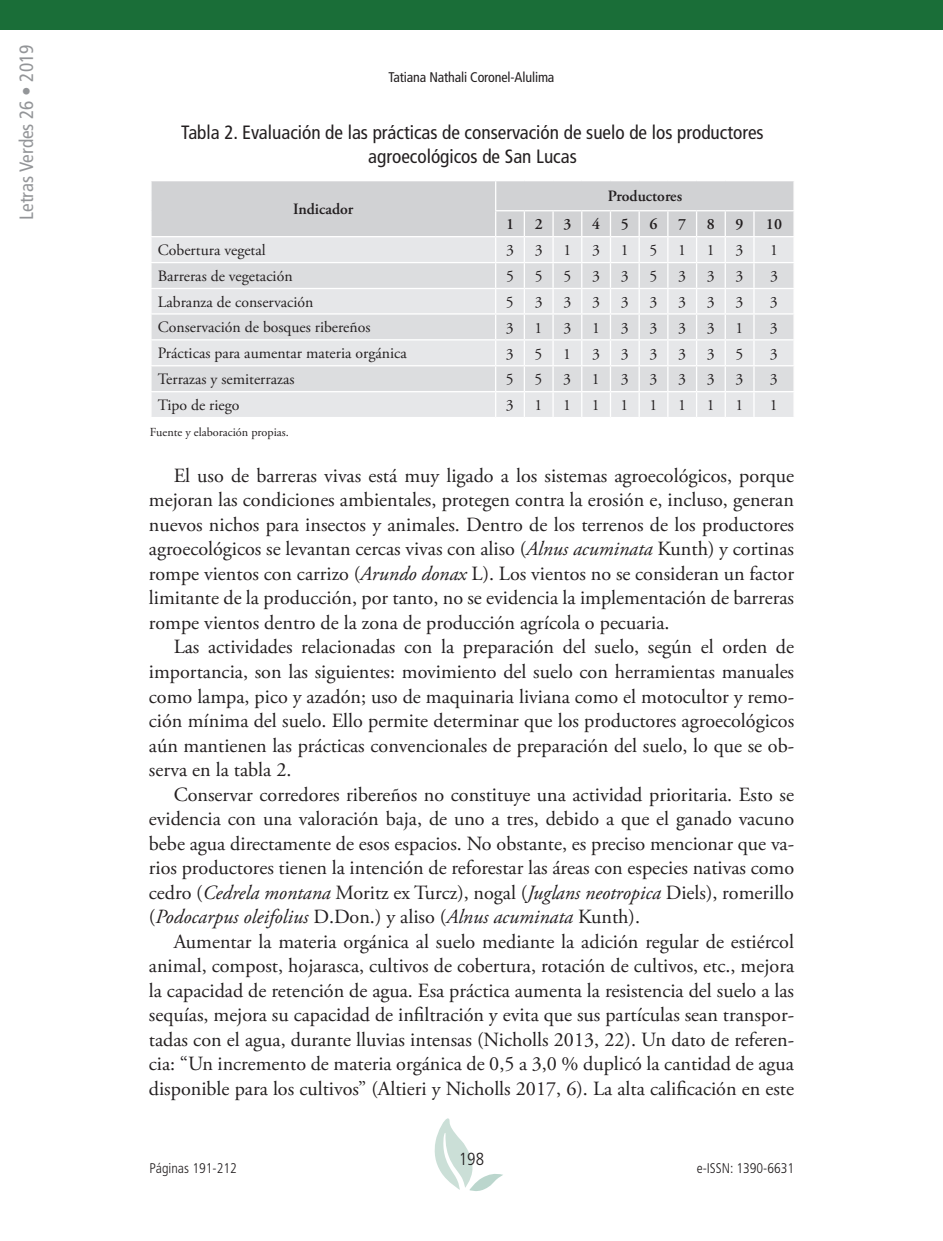
<style>
.page{position:relative;width:943px;height:1241px;background:#fff}
.page>*{position:absolute;margin:0;border:0;box-sizing:border-box;transform-origin:0 0}
.t1{font:20.12px/24.5px "Adobe Garamond Pro";color:#231f20;text-align:justify}
.t2{font:condensed 19.25px/24.5px "Frutiger";color:#231f20;text-align:center}
.t3{font:condensed 19.25px "Frutiger";color:#939598}
.t4{font:300 condensed 17.5px "Frutiger";color:#231f20}
.t5{font:15.75px "Adobe Garamond Pro";color:#231f20}
.t6{font:600 15.75px "Adobe Garamond Pro";color:#231f20}
.t7{font:300 condensed 14px "Frutiger";color:#231f20}
.t8{font:condensed 14px "Frutiger";letter-spacing:-.01em;color:#231f20}
.t9{font:12.25px "Adobe Garamond Pro";color:#231f20}
.s1{font-style:italic}
</style>
<div class="page">
<svg style="left:434px;top:1118px;width:69px;height:73px"></svg>
<div style="left:0;top:0;width:943px;height:30px;background:#1a6e38"></div>
<svg style="left:151px;top:181px;width:643px;height:236px;background:#dfe0e2"></svg>
<p class="t3" style="left:15px;top:220px;width:177px;rotate:-90deg">Letras Verdes 26 • 2019</p>
<p class="t8" style="left:388px;top:69px;width:167px">Tatiana Nathali Coronel-Alulima</p>
<p class="t2" style="left:181px;top:120px;width:584px">Tabla 2. Evaluación de las prácticas de conservación de suelo de los productores agroecológicos de San Lucas</p>
<p class="t6" style="left:293px;top:200px;width:62px">Indicador</p>
<p class="t6" style="left:607px;top:187px;width:76px">Productores</p>
<p class="t6" style="left:506px;top:215px;width:10px">1</p>
<p class="t6" style="left:534px;top:215px;width:10px">2</p>
<p class="t6" style="left:563px;top:215px;width:10px">3</p>
<p class="t6" style="left:592px;top:215px;width:10px">4</p>
<p class="t6" style="left:620px;top:215px;width:10px">5</p>
<p class="t6" style="left:649px;top:215px;width:10px">6</p>
<p class="t6" style="left:678px;top:215px;width:10px">7</p>
<p class="t6" style="left:707px;top:215px;width:10px">8</p>
<p class="t6" style="left:735px;top:215px;width:10px">9</p>
<p class="t6" style="left:766px;top:215px;width:18px">10</p>
<p class="t5" style="left:158px;top:240px;width:109px">Cobertura vegetal</p>
<p class="t5" style="left:506px;top:241px;width:9px">3</p>
<p class="t5" style="left:534px;top:241px;width:9px">3</p>
<p class="t5" style="left:563px;top:241px;width:9px">1</p>
<p class="t5" style="left:592px;top:241px;width:9px">3</p>
<p class="t5" style="left:621px;top:241px;width:9px">1</p>
<p class="t5" style="left:649px;top:241px;width:9px">5</p>
<p class="t5" style="left:678px;top:241px;width:9px">1</p>
<p class="t5" style="left:707px;top:241px;width:9px">1</p>
<p class="t5" style="left:735px;top:241px;width:9px">3</p>
<p class="t5" style="left:770px;top:241px;width:9px">1</p>
<p class="t5" style="left:158px;top:266px;width:136px">Barreras de vegetación</p>
<p class="t5" style="left:506px;top:267px;width:9px">5</p>
<p class="t5" style="left:534px;top:267px;width:9px">5</p>
<p class="t5" style="left:563px;top:267px;width:9px">5</p>
<p class="t5" style="left:592px;top:267px;width:9px">3</p>
<p class="t5" style="left:620px;top:267px;width:9px">3</p>
<p class="t5" style="left:649px;top:267px;width:9px">5</p>
<p class="t5" style="left:678px;top:267px;width:9px">3</p>
<p class="t5" style="left:707px;top:267px;width:9px">3</p>
<p class="t5" style="left:735px;top:267px;width:9px">3</p>
<p class="t5" style="left:770px;top:267px;width:9px">3</p>
<p class="t5" style="left:158px;top:292px;width:157px">Labranza de conservación</p>
<p class="t5" style="left:506px;top:292px;width:9px">5</p>
<p class="t5" style="left:534px;top:292px;width:9px">3</p>
<p class="t5" style="left:563px;top:292px;width:9px">3</p>
<p class="t5" style="left:592px;top:292px;width:9px">3</p>
<p class="t5" style="left:620px;top:292px;width:9px">3</p>
<p class="t5" style="left:649px;top:292px;width:9px">3</p>
<p class="t5" style="left:678px;top:292px;width:9px">3</p>
<p class="t5" style="left:707px;top:292px;width:9px">3</p>
<p class="t5" style="left:735px;top:292px;width:9px">3</p>
<p class="t5" style="left:770px;top:292px;width:9px">3</p>
<p class="t5" style="left:158px;top:318px;width:214px">Conservación de bosques ribereños</p>
<p class="t5" style="left:506px;top:318px;width:9px">3</p>
<p class="t5" style="left:534px;top:318px;width:9px">1</p>
<p class="t5" style="left:563px;top:318px;width:9px">3</p>
<p class="t5" style="left:592px;top:318px;width:9px">1</p>
<p class="t5" style="left:620px;top:318px;width:9px">3</p>
<p class="t5" style="left:649px;top:318px;width:9px">3</p>
<p class="t5" style="left:678px;top:318px;width:9px">3</p>
<p class="t5" style="left:706px;top:318px;width:9px">3</p>
<p class="t5" style="left:735px;top:318px;width:9px">1</p>
<p class="t5" style="left:770px;top:318px;width:9px">3</p>
<p class="t5" style="left:158px;top:344px;width:250px">Prácticas para aumentar materia orgánica</p>
<p class="t5" style="left:506px;top:344px;width:9px">3</p>
<p class="t5" style="left:534px;top:344px;width:9px">5</p>
<p class="t5" style="left:563px;top:344px;width:9px">1</p>
<p class="t5" style="left:592px;top:344px;width:9px">3</p>
<p class="t5" style="left:620px;top:344px;width:9px">3</p>
<p class="t5" style="left:649px;top:344px;width:9px">3</p>
<p class="t5" style="left:678px;top:344px;width:9px">3</p>
<p class="t5" style="left:706px;top:344px;width:9px">3</p>
<p class="t5" style="left:735px;top:344px;width:9px">5</p>
<p class="t5" style="left:770px;top:344px;width:9px">3</p>
<p class="t5" style="left:158px;top:369px;width:138px">Terrazas y semiterrazas</p>
<p class="t5" style="left:506px;top:370px;width:9px">5</p>
<p class="t5" style="left:534px;top:370px;width:9px">5</p>
<p class="t5" style="left:563px;top:370px;width:9px">3</p>
<p class="t5" style="left:592px;top:370px;width:9px">1</p>
<p class="t5" style="left:620px;top:370px;width:9px">3</p>
<p class="t5" style="left:649px;top:370px;width:9px">3</p>
<p class="t5" style="left:678px;top:370px;width:9px">3</p>
<p class="t5" style="left:706px;top:370px;width:9px">3</p>
<p class="t5" style="left:735px;top:370px;width:9px">3</p>
<p class="t5" style="left:770px;top:370px;width:9px">3</p>
<p class="t5" style="left:158px;top:395px;width:83px">Tipo de riego</p>
<p class="t5" style="left:506px;top:396px;width:9px">3</p>
<p class="t5" style="left:534px;top:396px;width:9px">1</p>
<p class="t5" style="left:563px;top:396px;width:9px">1</p>
<p class="t5" style="left:592px;top:396px;width:9px">1</p>
<p class="t5" style="left:620px;top:396px;width:9px">1</p>
<p class="t5" style="left:649px;top:396px;width:9px">1</p>
<p class="t5" style="left:678px;top:396px;width:9px">1</p>
<p class="t5" style="left:706px;top:396px;width:9px">1</p>
<p class="t5" style="left:735px;top:396px;width:9px">1</p>
<p class="t5" style="left:769px;top:396px;width:9px">1</p>
<p class="t9" style="left:150px;top:424px;width:140px">Fuente y elaboración propias.</p>
<p class="t1" style="left:149px;top:464px;width:646px;text-indent:25px">El uso de barreras vivas está muy ligado a los sistemas agroecológicos, porque mejoran las condiciones ambientales, protegen contra la erosión e, incluso, generan nuevos nichos para insectos y animales. Dentro de los terrenos de los productores agroecológicos se levantan cercas vivas con aliso (<span class="s1">Alnus acuminata</span> Kunth) y cortinas rompe vientos con carrizo (<span class="s1">Arundo donax</span> L). Los vientos no se consideran un factor limitante de la producción, por tanto, no se evidencia la implementación de barreras rompe vientos dentro de la zona de producción agrícola o pecuaria.</p>
<p class="t1" style="left:149px;top:635px;width:646px;text-indent:25px">Las actividades relacionadas con la preparación del suelo, según el orden de importancia, son las siguientes: movimiento del suelo con herramientas manuales como lampa, pico y azadón; uso de maquinaria liviana como el motocultor y remo&shy;ción mínima del suelo. Ello permite determinar que los productores agroecológicos aún mantienen las prácticas convencionales de preparación del suelo, lo que se ob&shy;serva en la tabla 2.</p>
<p class="t1" style="left:149px;top:782px;width:646px;text-indent:25px">Conservar corredores ribereños no constituye una actividad prioritaria. Esto se evidencia con una valoración baja, de uno a tres, debido a que el ganado vacuno bebe agua directamente de esos espacios. No obstante, es preciso mencionar que va&shy;rios productores tienen la intención de reforestar las áreas con especies nativas como cedro (<span class="s1">Cedrela montana</span> Moritz ex Turcz), nogal (<span class="s1">Juglans neotropica</span> Diels), romerillo (<span class="s1">Podocarpus oleifolius</span> D.Don.) y aliso (<span class="s1">Alnus acuminata</span> Kunth).</p>
<p class="t1" style="left:149px;top:929px;width:646px;text-indent:25px">Aumentar la materia orgánica al suelo mediante la adición regular de estiércol animal, compost, hojarasca, cultivos de cobertura, rotación de cultivos, etc., mejora la capacidad de retención de agua. Esa práctica aumenta la resistencia del suelo a las sequías, mejora su capacidad de infiltración y evita que sus partículas sean transpor&shy;tadas con el agua, durante lluvias intensas (Nicholls 2013, 22). Un dato de referen&shy;cia: “Un incremento de materia orgánica de 0,5 a 3,0 % duplicó la cantidad de agua disponible para los cultivos” (Altieri y Nicholls 2017, 6). La alta calificación en este</p>
<p class="t4" style="left:459px;top:1148px;width:27px">198</p>
<p class="t7" style="left:149px;top:1159px;width:89px">Páginas 191-212</p>
<p class="t7" style="left:696px;top:1159px;width:99px">e-ISSN: 1390-6631</p>
</div>
